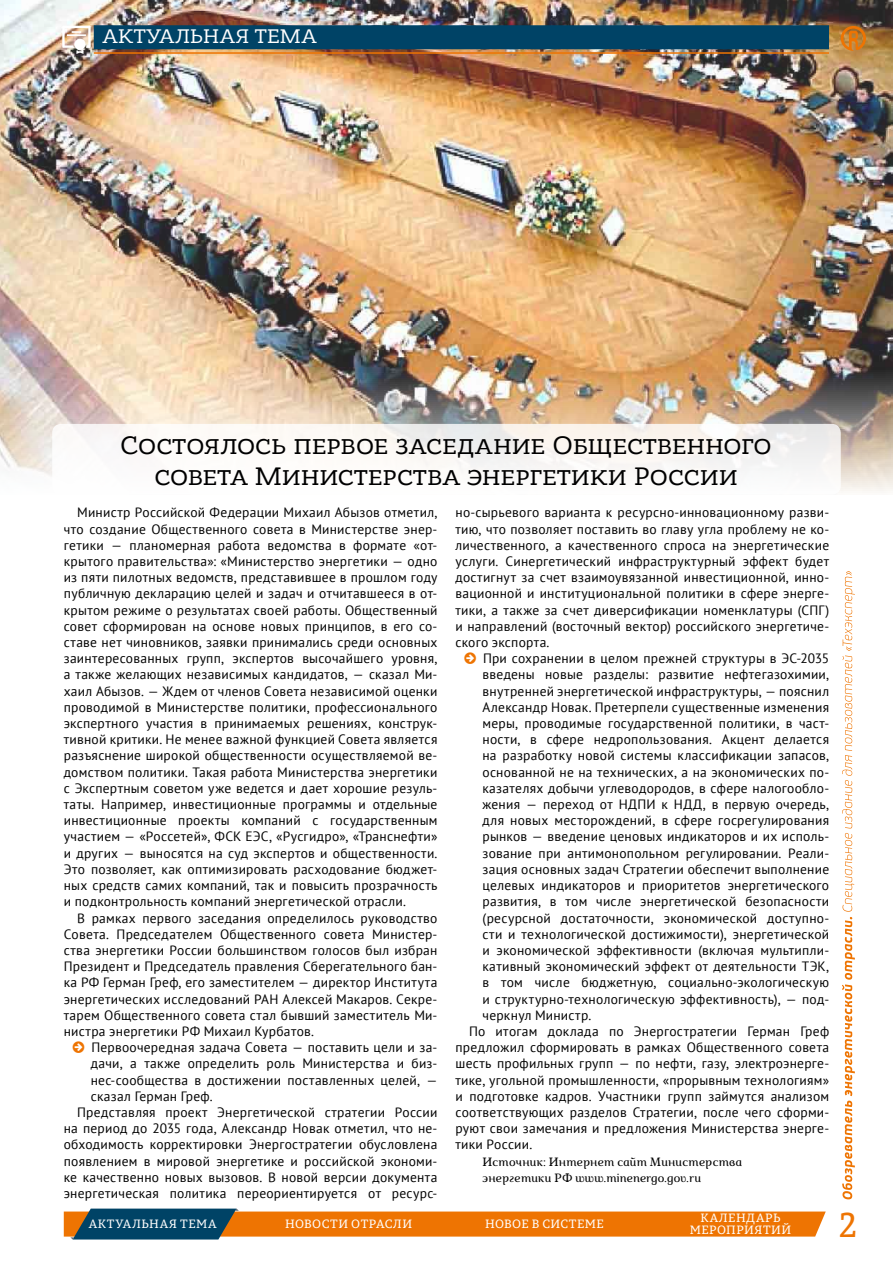
<style>
.page{position:relative;width:893px;height:1263px;background:#fff}
.page>*{position:absolute;margin:0;border:0;box-sizing:border-box;transform-origin:0 0}
.t1{font:34.5px "Permian Slab Serif Typeface";color:#ee7402}
.t2{font:27px/31.5px "Bandera Pro";letter-spacing:.02em;color:#000;text-align:center}
.t3{font:21px "Bandera Pro";letter-spacing:.04em;color:#fff}
.t4{font:13.5px/16.2px "PT Sans";letter-spacing:.02em;color:#000;text-align:justify}
.t5{font:italic 12px/16.2px "Marta";letter-spacing:.025em;color:#000}
.t6{font:12px/12px "Permian Slab Serif Typeface";letter-spacing:.04em;color:#fff;text-align:center}
.t7{font:12px "Permian Slab Serif Typeface";letter-spacing:.06em;color:#fff}
.s1{color:#ee7402}
</style>
<div class="page">
<img style="left:0;top:0;width:893px;height:491px">
<svg style="left:64px;top:1208px;width:762px;height:31px;background:#c4813e"></svg>
<svg style="left:841px;top:26px;width:25px;height:25px"></svg>
<svg style="left:842px;top:571px;width:13px;height:628px"></svg>
<div style="left:94px;top:25px;width:735px;height:24px;background:#004366"></div>
<hr style="left:94px;top:52px;width:735px;height:2px;background:#ee7402">
<svg style="left:62px;top:26px;width:29px;height:28px"></svg>
<div style="left:52px;top:424px;width:789px;height:71px;background:linear-gradient(to bottom,#f6f2ef,#fefefd);border-radius:9px"></div>
<h3 class="t3" style="left:103px;top:23px;width:215px">АКТУАЛЬНАЯ ТЕМА</h3>
<h2 class="t2" style="left:120px;top:429px;width:653px">Состоялось первое заседание Общественного совета Министерства энергетики России</h2>
<p class="t4" style="left:64px;top:504px;width:375px;text-indent:14px">Министр Российской Федерации Михаил Абызов отметил, что создание Общественного совета в Министерстве энер&shy;гетики — планомерная работа ведомства в формате «от&shy;крытого правительства»: «Министерство энергетики — одно из пяти пилотных ведомств, представившее в прошлом году публичную декларацию целей и задач и отчитавшееся в от&shy;крытом режиме о результатах своей работы. Общественный совет сформирован на основе новых принципов, в его со&shy;ставе нет чиновников, заявки принимались среди основных заинтересованных групп, экспертов высочайшего уровня, а также желающих независимых кандидатов, — сказал Ми&shy;хаил Абызов. — Ждем от членов Совета независимой оценки проводимой в Министерстве политики, профессионального экспертного участия в принимаемых решениях, конструк&shy;тивной критики. Не менее важной функцией Совета является разъяснение широкой общественности осуществляемой ве&shy;домством политики. Такая работа Министерства энергетики с Экспертным советом уже ведется и дает хорошие резуль&shy;таты. Например, инвестиционные программы и отдельные инвестиционные проекты компаний с государственным участием — «Россетей», ФСК ЕЭС, «Русгидро», «Транснефти» и других — выносятся на суд экспертов и общественности.<br>Это позволяет, как оптимизировать расходование бюджет&shy;ных средств самих компаний, так и повысить прозрачность и подконтрольность компаний энергетической отрасли.</p>
<p class="t4" style="left:64px;top:909px;width:375px;text-indent:14px">В рамках первого заседания определилось руководство Совета. Председателем Общественного совета Министер&shy;ства энергетики России большинством голосов был избран Президент и Председатель правления Сберегательного бан&shy;ка РФ Герман Греф, его заместителем — директор Института энергетических исследований РАН Алексей Макаров. Секре&shy;тарем Общественного совета стал бывший заместитель Ми&shy;нистра энергетики РФ Михаил Курбатов.</p>
<p class="t4" style="left:73px;top:1039px;width:366px"><span class="s1">◻</span> Первоочередная задача Совета — поставить цели и за-</p>
<p class="t4" style="left:91px;top:1055px;width:348px">дачи, а также определить роль Министерства и биз-</p>
<p class="t4" style="left:91px;top:1071px;width:348px">нес-сообщества в достижении поставленных целей, —</p>
<p class="t4" style="left:91px;top:1087px;width:123px">сказал Герман Греф.</p>
<p class="t4" style="left:77px;top:1104px;width:362px">Представляя проект Энергетической стратегии России</p>
<p class="t4" style="left:64px;top:1120px;width:375px">на период до 2035 года, Александр Новак отметил, что не-</p>
<p class="t4" style="left:64px;top:1136px;width:375px">обходимость корректировки Энергостратегии обусловлена</p>
<p class="t4" style="left:64px;top:1152px;width:375px">появлением в мировой энергетике и российской экономи-</p>
<p class="t4" style="left:64px;top:1168px;width:375px">ке качественно новых вызовов. В новой версии документа</p>
<p class="t4" style="left:64px;top:1185px;width:375px">энергетическая политика переориентируется от ресурс-</p>
<p class="t4" style="left:455px;top:504px;width:375px">но-сырьевого варианта к ресурсно-инновационному разви&shy;тию, что позволяет поставить во главу угла проблему не ко&shy;личественного, а качественного спроса на энергетические услуги. Синергетический инфраструктурный эффект будет достигнут за счет взаимоувязанной инвестиционной, инно&shy;вационной и институциональной политики в сфере энерге&shy;тики, а также за счет диверсификации номенклатуры (СПГ) и направлений (восточный вектор) российского энергетиче&shy;ского экспорта.</p>
<p class="t4" style="left:464px;top:650px;width:366px"><span class="s1">◻</span> При сохранении в целом прежней структуры в ЭС-2035</p>
<p class="t4" style="left:482px;top:666px;width:348px">введены новые разделы: развитие нефтегазохимии,</p>
<p class="t4" style="left:482px;top:682px;width:348px">внутренней энергетической инфраструктуры, — пояснил</p>
<p class="t4" style="left:482px;top:699px;width:348px">Александр Новак. Претерпели существенные изменения</p>
<p class="t4" style="left:482px;top:715px;width:348px">меры, проводимые государственной политики, в част-</p>
<p class="t4" style="left:482px;top:731px;width:348px">ности, в сфере недропользования. Акцент делается</p>
<p class="t4" style="left:482px;top:747px;width:348px">на разработку новой системы классификации запасов,</p>
<p class="t4" style="left:482px;top:763px;width:348px">основанной не на технических, а на экономических по-</p>
<p class="t4" style="left:482px;top:780px;width:348px">казателях добычи углеводородов, в сфере налогообло-</p>
<p class="t4" style="left:482px;top:796px;width:348px">жения — переход от НДПИ к НДД, в первую очередь,</p>
<p class="t4" style="left:482px;top:812px;width:348px">для новых месторождений, в сфере госрегулирования</p>
<p class="t4" style="left:482px;top:828px;width:348px">рынков — введение ценовых индикаторов и их исполь-</p>
<p class="t4" style="left:482px;top:844px;width:348px">зование при антимонопольном регулировании. Реали-</p>
<p class="t4" style="left:482px;top:861px;width:348px">зация основных задач Стратегии обеспечит выполнение</p>
<p class="t4" style="left:482px;top:877px;width:348px">целевых индикаторов и приоритетов энергетического</p>
<p class="t4" style="left:482px;top:893px;width:348px">развития, в том числе энергетической безопасности</p>
<p class="t4" style="left:482px;top:909px;width:348px">(ресурсной достаточности, экономической доступно-</p>
<p class="t4" style="left:482px;top:925px;width:348px">сти и технологической достижимости), энергетической</p>
<p class="t4" style="left:482px;top:942px;width:348px">и экономической эффективности (включая мультипли-</p>
<p class="t4" style="left:482px;top:958px;width:348px">кативный экономический эффект от деятельности ТЭК,</p>
<p class="t4" style="left:482px;top:974px;width:348px">в том числе бюджетную, социально-экологическую</p>
<p class="t4" style="left:482px;top:990px;width:348px">и структурно-технологическую эффективность), — под-</p>
<p class="t4" style="left:482px;top:1006px;width:110px">черкнул Министр.</p>
<p class="t4" style="left:469px;top:1023px;width:362px">По итогам доклада по Энергостратегии Герман Греф</p>
<p class="t4" style="left:455px;top:1039px;width:375px">предложил сформировать в рамках Общественного совета</p>
<p class="t4" style="left:455px;top:1055px;width:375px">шесть профильных групп — по нефти, газу, электроэнерге-</p>
<p class="t4" style="left:455px;top:1071px;width:375px">тике, угольной промышленности, «прорывным технологиям»</p>
<p class="t4" style="left:455px;top:1087px;width:375px">и подготовке кадров. Участники групп займутся анализом</p>
<p class="t4" style="left:455px;top:1104px;width:375px">соответствующих разделов Стратегии, после чего сформи-</p>
<p class="t4" style="left:455px;top:1120px;width:375px">руют свои замечания и предложения Министерства энерге-</p>
<p class="t4" style="left:455px;top:1136px;width:78px">тики России.</p>
<p class="t5" style="left:482px;top:1153px;width:261px">Источник: Интернет сайт Министерства энергетики РФ www.minenergo.gov.ru</p>
<p class="t7" style="left:89px;top:1214px;width:130px">АКТУАЛЬНАЯ ТЕМА</p>
<p class="t6" style="left:285px;top:1217px;width:128px">НОВОСТИ ОТРАСЛИ</p>
<p class="t6" style="left:485px;top:1217px;width:120px">НОВОЕ В СИСТЕМЕ</p>
<h1 class="t1" style="left:839px;top:1197px;width:20px">2</h1>
<p class="t6" style="left:690px;top:1211px;width:103px">КАЛЕНДАРЬ<br>МЕРОПРИЯТИЙ</p>
</div>
